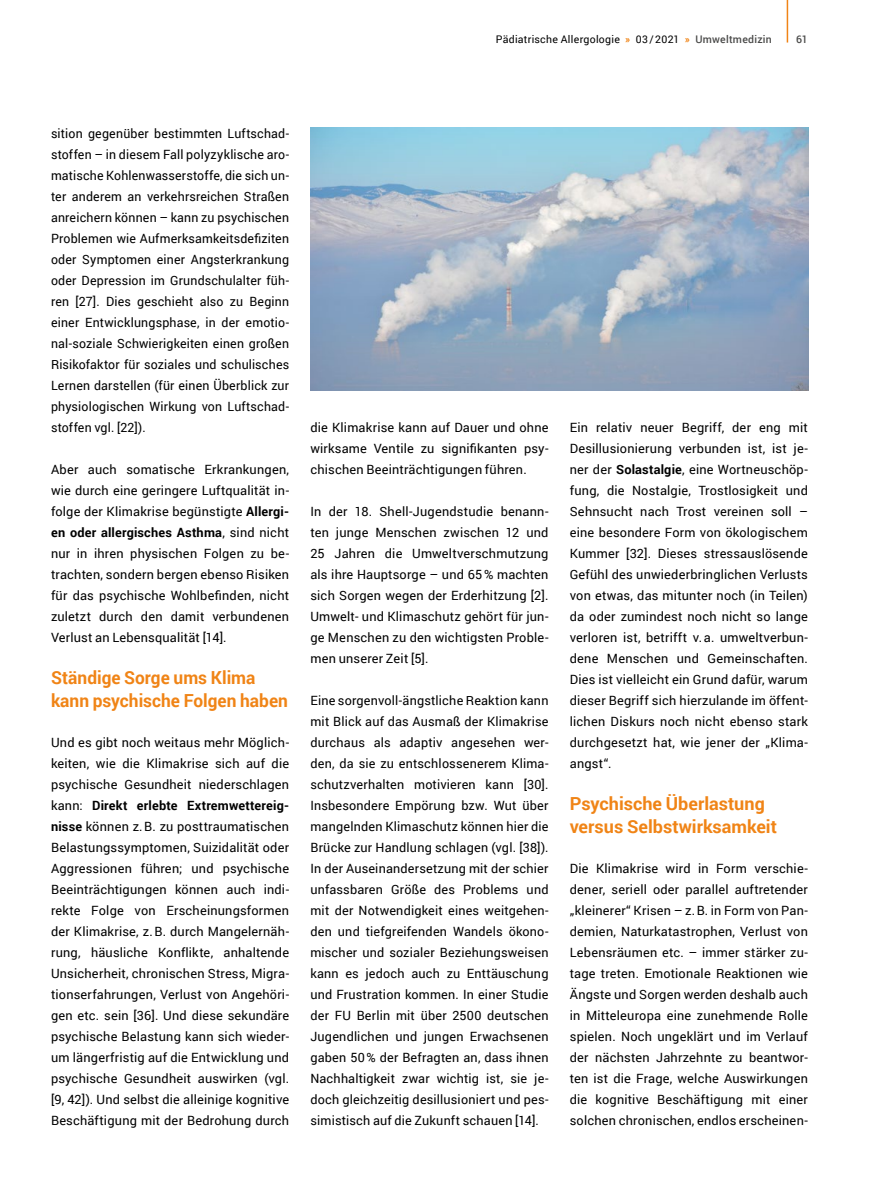
<style>
.page{position:relative;width:893px;height:1191px;background:#fff}
.page>*{position:absolute;margin:0;border:0;box-sizing:border-box;transform-origin:0 0}
.Zwischenhead_12_Pt{font:700 18px/22.5px "Roboto";color:#f08416;scale:.96 1}
.Zwischenhead_12_Pt-2{font:700 18px/22.5px "Roboto";color:#f08416}
.Lauftext{font:12.75px/21px "Roboto";letter-spacing:.015em;color:#000;text-align:justify}
.t1{font:10.5px "Roboto";letter-spacing:.025em;color:#000}
.t2{font:500 10.5px "Roboto";color:#4a4a49}
.s1{font-weight:700;color:#f08416}
.s2{font-weight:500;color:#4a4a49}
.s3{font-weight:700}
</style>
<div class="page">
<hr style="left:787px;top:0;width:1px;height:43px;background:#f08416">
<img style="left:310px;top:128px;width:498px;height:262px">
<p class="t1" style="left:496px;top:31px;width:277px">Pädiatrische Allergologie <span class="s1">»</span> 03/2021 <span class="s1">»</span> <span class="s2">Umweltmedizin</span></p>
<p class="t2" style="left:796px;top:31px;width:13px">61</p>
<p class="Lauftext" style="left:51px;top:123px;width:240px">sition gegenüber bestimmten Luftschad&shy;stoffen – in diesem Fall polyzyklische aro&shy;matische Kohlenwasserstoffe, die sich un&shy;ter anderem an verkehrsreichen Straßen anreichern können – kann zu psychischen Problemen wie Aufmerksamkeitsdefiziten oder Symptomen einer Angsterkrankung oder Depression im Grundschulalter füh&shy;ren [27]. Dies geschieht also zu Beginn einer Entwicklungsphase, in der emotio&shy;nal-soziale Schwierigkeiten einen großen Risikofaktor für soziales und schulisches Lernen darstellen (für einen Überblick zur physiologischen Wirkung von Luftschad&shy;stoffen vgl. [22]).</p>
<p class="Lauftext" style="left:51px;top:459px;width:240px">Aber auch somatische Erkrankungen, wie durch eine geringere Luftqualität in&shy;folge der Klimakrise begünstigte <span class="s3">Allergi&shy;en oder allergisches Asthma</span>, sind nicht nur in ihren physischen Folgen zu be&shy;trachten, sondern bergen ebenso Risiken für das psychische Wohlbefinden, nicht zuletzt durch den damit verbundenen Verlust an Lebensqualität [14].</p>
<p class="Zwischenhead_12_Pt" style="left:51px;top:666px;width:248px">Ständige Sorge ums Klima kann psychische Folgen haben</p>
<p class="Lauftext" style="left:51px;top:732px;width:240px">Und es gibt noch weitaus mehr Möglich&shy;keiten, wie die Klimakrise sich auf die psychische Gesundheit niederschlagen kann: <span class="s3">Direkt erlebte Extremwettereig&shy;nisse</span> können z.B. zu posttraumatischen Belastungssymptomen, Suizidalität oder Aggressionen führen; und psychische Beeinträchtigungen können auch indi&shy;rekte Folge von Erscheinungsformen der Klimakrise, z.B. durch Mangelernäh&shy;rung, häusliche Konflikte, anhaltende Unsicherheit, chronischen Stress, Migra&shy;tionserfahrungen, Verlust von Angehöri&shy;gen etc. sein [36]. Und diese sekundäre psychische Belastung kann sich wieder&shy;um längerfristig auf die Entwicklung und psychische Gesundheit auswirken (vgl. [9, 42]). Und selbst die alleinige kognitive Beschäftigung mit der Bedrohung durch</p>
<p class="Lauftext" style="left:310px;top:417px;width:240px">die Klimakrise kann auf Dauer und ohne wirksame Ventile zu signifikanten psy&shy;chischen Beeinträchtigungen führen.</p>
<p class="Lauftext" style="left:310px;top:501px;width:240px">In der 18. Shell-Jugendstudie benann&shy;ten junge Menschen zwischen 12 und 25 Jahren die Umweltverschmutzung als ihre Hauptsorge – und 65% machten sich Sorgen wegen der Erderhitzung [2].<br>Umwelt- und Klimaschutz gehört für jun&shy;ge Menschen zu den wichtigsten Proble&shy;men unserer Zeit [5].</p>
<p class="Lauftext" style="left:310px;top:690px;width:240px">Eine sorgenvoll-ängstliche Reaktion kann mit Blick auf das Ausmaß der Klimakrise durchaus als adaptiv angesehen wer&shy;den, da sie zu entschlossenerem Klima&shy;schutzverhalten motivieren kann [30].<br>Insbesondere Empörung bzw. Wut über mangelnden Klimaschutz können hier die Brücke zur Handlung schlagen (vgl. [38]).<br>In der Auseinandersetzung mit der schier unfassbaren Größe des Problems und mit der Notwendigkeit eines weitgehen&shy;den und tiefgreifenden Wandels ökono&shy;mischer und sozialer Beziehungsweisen kann es jedoch auch zu Enttäuschung und Frustration kommen. In einer Studie der FU Berlin mit über 2500 deutschen Jugendlichen und jungen Erwachsenen gaben 50% der Befragten an, dass ihnen Nachhaltigkeit zwar wichtig ist, sie je&shy;doch gleichzeitig desillusioniert und pes&shy;simistisch auf die Zukunft schauen [14].</p>
<p class="Lauftext" style="left:570px;top:417px;width:240px">Ein relativ neuer Begriff, der eng mit Desillusionierung verbunden ist, ist je&shy;ner der <span class="s3">Solastalgie</span>, eine Wortneuschöp&shy;fung, die Nostalgie, Trostlosigkeit und Sehnsucht nach Trost vereinen soll – eine besondere Form von ökologischem Kummer [32]. Dieses stressauslösende Gefühl des unwiederbringlichen Verlusts von etwas, das mitunter noch (in Teilen) da oder zumindest noch nicht so lange verloren ist, betrifft v.a. umweltverbun&shy;dene Menschen und Gemeinschaften.<br>Dies ist vielleicht ein Grund dafür, warum dieser Begriff sich hierzulande im öffent&shy;lichen Diskurs noch nicht ebenso stark durchgesetzt hat, wie jener der „Klima&shy;angst“.</p>
<p class="Zwischenhead_12_Pt-2" style="left:570px;top:792px;width:209px">Psychische Überlastung versus Selbstwirksamkeit</p>
<p class="Lauftext" style="left:570px;top:858px;width:240px">Die Klimakrise wird in Form verschie&shy;dener, seriell oder parallel auftretender „kleinerer“ Krisen – z.B. in Form von Pan&shy;demien, Naturkatastrophen, Verlust von Lebensräumen etc. – immer stärker zu&shy;tage treten. Emotionale Reaktionen wie Ängste und Sorgen werden deshalb auch in Mitteleuropa eine zunehmende Rolle spielen. Noch ungeklärt und im Verlauf der nächsten Jahrzehnte zu beantwor&shy;ten ist die Frage, welche Auswirkungen die kognitive Beschäftigung mit einer solchen chronischen, endlos erscheinen-</p>
</div>
